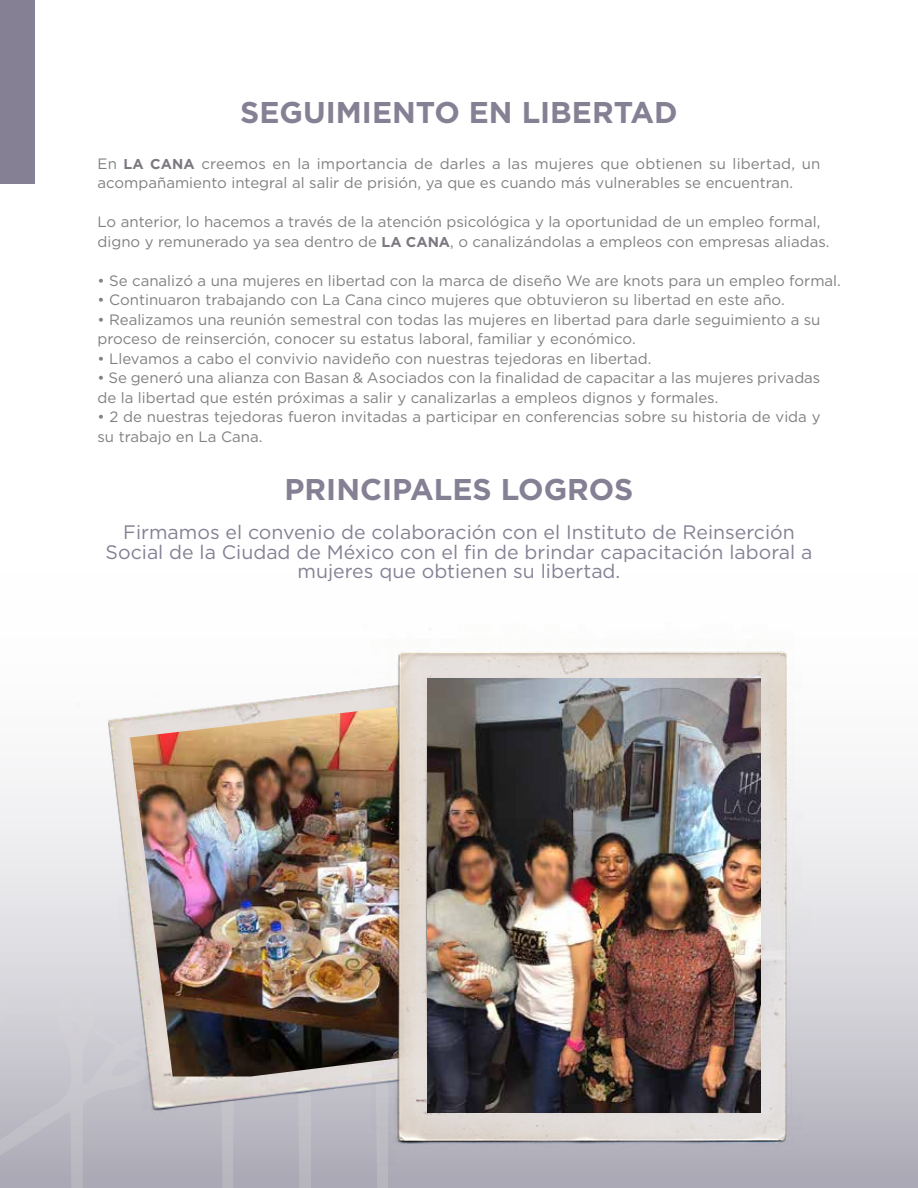
<style>
.page{position:relative;width:918px;height:1188px;background:#fff}
.page>*{position:absolute;margin:0;border:0;box-sizing:border-box;transform-origin:0 0}
.t1{font:700 30px "Gotham";color:#858094}
.t2{font:19.5px/19.5px "Gotham";color:#858094;text-align:center}
.t3{font:15px/19.5px "Gotham";color:#808080}
.s1{font-weight:700;font-size:14.25px;color:#7d7780}
</style>
<div class="page">
<div style="left:0;top:553px;width:918px;height:635px;background:linear-gradient(to bottom,#fff,#b8b6c0)"></div>
<svg style="left:0;top:977px;width:171px;height:211px;background:#bab8c2"></svg>
<svg style="left:285px;top:1143px;width:41px;height:45px;background:#b1b0ba"></svg>
<svg style="left:207px;top:1143px;width:42px;height:45px;background:#b1afba"></svg>
<svg style="left:361px;top:1143px;width:39px;height:45px"></svg>
<svg style="left:32px;top:925px;width:44px;height:160px;background:#d3d2d8"></svg>
<div style="left:0;top:0;width:34px;height:183px;background:#858094"></div>
<img style="left:76px;top:650px;width:286px;height:493px">
<img style="left:130px;top:707px;width:232px;height:370px">
<img style="left:362px;top:613px;width:453px;height:567px">
<img style="left:427px;top:679px;width:333px;height:433px">
<h1 class="t1" style="left:240px;top:95px;width:439px">SEGUIMIENTO EN LIBERTAD</h1>
<p class="t3" style="left:98px;top:153px;width:724px">En <span class="s1">LA CANA</span> creemos en la importancia de darles a las mujeres que obtienen su libertad, un acompañamiento integral al salir de prisión, ya que es cuando más vulnerables se encuentran.</p>
<p class="t3" style="left:98px;top:212px;width:734px">Lo anterior, lo hacemos a través de la atención psicológica y la oportunidad de un empleo formal, digno y remunerado ya sea dentro de <span class="s1">LA CANA</span>, o canalizándolas a empleos con empresas aliadas.</p>
<p class="t3" style="left:98px;top:270px;width:745px">• Se canalizó a una mujeres en libertad con la marca de diseño We are knots para un empleo formal.</p>
<p class="t3" style="left:98px;top:290px;width:689px">• Continuaron trabajando con La Cana cinco mujeres que obtuvieron su libertad en este año.</p>
<p class="t3" style="left:98px;top:309px;width:725px">• Realizamos una reunión semestral con todas las mujeres en libertad para darle seguimiento a su proceso de reinserción, conocer su estatus laboral, familiar y económico.</p>
<p class="t3" style="left:98px;top:348px;width:555px">• Llevamos a cabo el convivio navideño con nuestras tejedoras en libertad.</p>
<p class="t3" style="left:98px;top:368px;width:724px">• Se generó una alianza con Basan &amp; Asociados con la finalidad de capacitar a las mujeres privadas de la libertad que estén próximas a salir y canalizarlas a empleos dignos y formales.</p>
<p class="t3" style="left:98px;top:407px;width:725px">• 2 de nuestras tejedoras fueron invitadas a participar en conferencias sobre su historia de vida y su trabajo en La Cana.</p>
<h1 class="t1" style="left:285px;top:472px;width:350px">PRINCIPALES LOGROS</h1>
<h2 class="t2" style="left:106px;top:522px;width:708px">Firmamos el convenio de colaboración con el Instituto de Reinserción<br>Social de la Ciudad de México con el fin de brindar capacitación laboral a mujeres que obtienen su libertad.</h2>
</div>
